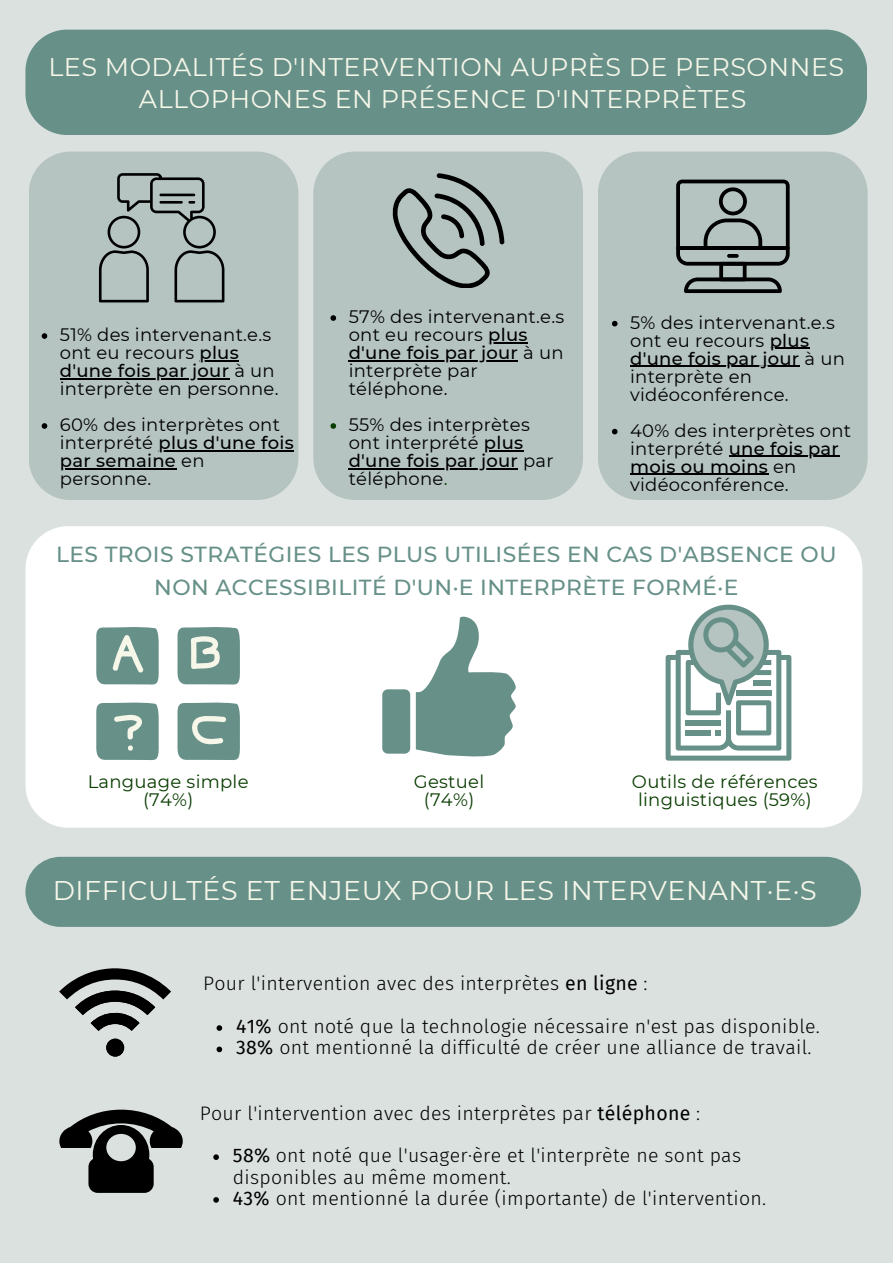
<style>
.page{position:relative;width:893px;height:1264px;background:#fff}
.page>*{position:absolute;margin:0;border:0;box-sizing:border-box;transform-origin:0 0}
.t1{font:27px "Montserrat";letter-spacing:.02em;color:#f6f6e9}
.t2{font:25.5px/31.5px "Montserrat";letter-spacing:.02em;color:#f6f6e9;text-align:center}
.t3{font:500 21.75px/32.5px "Montserrat";letter-spacing:.02em;color:#669088;text-align:center}
.t4{font:300 19.5px/21.3px "Fira Sans";letter-spacing:.015em;color:#000}
.t5{font:18px/18px "Montserrat";letter-spacing:.015em;color:#000}
.t6{font:18px/18px "Montserrat";letter-spacing:.015em;color:#093d00;text-align:center}
.s1{font-weight:500}
.s2{color:#093d00}
.s3{font-weight:400}
</style>
<div class="page">
<div style="left:0;top:0;width:892px;height:1262px;background:#dbe1df"></div>
<div style="left:25px;top:856px;width:835px;height:70px;background:#669088"></div>
<div style="left:25px;top:526px;width:837px;height:301px;background:#fff;border-radius:43px"></div>
<svg style="left:96px;top:627px;width:63px;height:58px;background:#7ca097"></svg>
<svg style="left:177px;top:627px;width:63px;height:58px;background:#81a39b"></svg>
<svg style="left:96px;top:702px;width:63px;height:58px;background:#779c94"></svg>
<svg style="left:177px;top:702px;width:63px;height:58px;background:#7b9f96"></svg>
<svg style="left:416px;top:616px;width:100px;height:141px"></svg>
<div style="left:382px;top:689px;width:28px;height:64px;background:#669088;border-radius:6px"></div>
<svg style="left:665px;top:604px;width:126px;height:156px"></svg>
<svg style="left:59px;top:968px;width:111px;height:88px"></svg>
<div style="left:106px;top:1038px;width:18px;height:18px;background:#000;border-radius:50%"></div>
<svg style="left:216px;top:1025px;width:6px;height:5px"></svg>
<svg style="left:216px;top:1046px;width:6px;height:6px"></svg>
<svg style="left:213px;top:1154px;width:6px;height:5px"></svg>
<svg style="left:213px;top:1197px;width:6px;height:5px"></svg>
<svg style="left:59px;top:1109px;width:124px;height:83px"></svg>
<div style="left:25px;top:30px;width:842px;height:105px;background:#669088"></div>
<div style="left:598px;top:151px;width:269px;height:349px;background:#b5c4c1"></div>
<svg style="left:612px;top:321px;width:5px;height:5px"></svg>
<hr style="left:769px;top:348px;width:40px;height:1px;background:#000">
<hr style="left:630px;top:366px;width:169px;height:1px;background:#000">
<svg style="left:612px;top:429px;width:5px;height:5px"></svg>
<hr style="left:728px;top:456px;width:111px;height:1px;background:#000">
<hr style="left:630px;top:474px;width:138px;height:1px;background:#000">
<svg style="left:676px;top:179px;width:113px;height:114px;background:#86918f"></svg>
<div style="left:313px;top:151px;width:270px;height:349px;background:#b5c4c1"></div>
<svg style="left:330px;top:315px;width:6px;height:6px"></svg>
<hr style="left:488px;top:342px;width:40px;height:1px;background:#000">
<hr style="left:348px;top:360px;width:170px;height:1px;background:#000">
<svg style="left:330px;top:423px;width:6px;height:6px"></svg>
<hr style="left:484px;top:450px;width:39px;height:1px;background:#000">
<hr style="left:348px;top:468px;width:170px;height:1px;background:#000">
<svg style="left:392px;top:173px;width:112px;height:115px;background:#939f9c"></svg>
<div style="left:29px;top:151px;width:269px;height:349px;background:#b5c4c1"></div>
<svg style="left:42px;top:333px;width:5px;height:6px"></svg>
<hr style="left:199px;top:360px;width:40px;height:1px;background:#000">
<hr style="left:60px;top:378px;width:169px;height:1px;background:#000">
<svg style="left:42px;top:423px;width:5px;height:6px"></svg>
<hr style="left:158px;top:450px;width:136px;height:1px;background:#000">
<hr style="left:60px;top:468px;width:116px;height:1px;background:#000">
<svg style="left:99px;top:173px;width:125px;height:129px;background:#9ba8a5"></svg>
<p class="t2" style="left:48px;top:51px;width:797px">LES MODALITÉS D'INTERVENTION AUPRÈS DE PERSONNES<br>ALLOPHONES EN PRÉSENCE D'INTERPRÈTES</p>
<p class="t5" style="left:60px;top:325px;width:220px">51% des intervenant.e.s ont eu recours <span class="s1">plus d'une fois par jour</span> à un interprète en personne.</p>
<p class="t5" style="left:60px;top:415px;width:235px">60% des interprètes ont interprété <span class="s1">plus d'une fois par semaine</span> en personne.</p>
<p class="t5" style="left:348px;top:307px;width:217px">57% des intervenant.e.s ont eu recours <span class="s1">plus d'une fois par jour</span> à un interprète par téléphone.</p>
<p class="t5" style="left:348px;top:415px;width:206px">55% des interprètes ont interprété <span class="s1">plus d'une fois par jour</span> par téléphone<span class="s2">.</span></p>
<p class="t5" style="left:630px;top:313px;width:216px">5% des intervenant.e.s ont eu recours <span class="s1">plus d'une fois par jour</span> à un interprète en vidéoconférence.</p>
<p class="t5" style="left:630px;top:421px;width:222px">40% des interprètes ont interprété <span class="s1">une fois par mois ou moins</span> en vidéoconférence.</p>
<p class="t3" style="left:56px;top:538px;width:782px">LES TROIS STRATÉGIES LES PLUS UTILISÉES EN CAS D'ABSENCE OU<br>NON ACCESSIBILITÉ D'UN·E INTERPRÈTE FORMÉ·E</p>
<p class="t6" style="left:88px;top:772px;width:162px">Language simple</p>
<p class="t6" style="left:143px;top:790px;width:52px">(74%)</p>
<p class="t6" style="left:414px;top:772px;width:72px">Gestuel</p>
<p class="t6" style="left:424px;top:790px;width:52px">(74%)</p>
<p class="t6" style="left:632px;top:772px;width:187px">Outils de références linguistiques (59%)</p>
<p class="t1" style="left:53px;top:873px;width:765px">DIFFICULTÉS ET ENJEUX POUR LES INTERVENANT·E·S</p>
<p class="t4" style="left:203px;top:973px;width:446px">Pour l'intervention avec des interprètes <span class="s3">en ligne</span> :</p>
<p class="t4" style="left:236px;top:1015px;width:585px"><span class="s3">41%</span> ont noté que la technologie nécessaire n'est pas disponible.</p>
<p class="t4" style="left:236px;top:1037px;width:577px"><span class="s3">38%</span> ont mentionné la difficulté de créer une alliance de travail.</p>
<p class="t4" style="left:200px;top:1102px;width:502px">Pour l'intervention avec des interprètes par <span class="s3">téléphone</span> :</p>
<p class="t4" style="left:233px;top:1144px;width:509px"><span class="s3">58%</span> ont noté que l'usager·ère et l'interprète ne sont pas disponibles au même moment.</p>
<p class="t4" style="left:233px;top:1187px;width:534px"><span class="s3">43%</span> ont mentionné la durée (importante) de l'intervention.</p>
</div>
